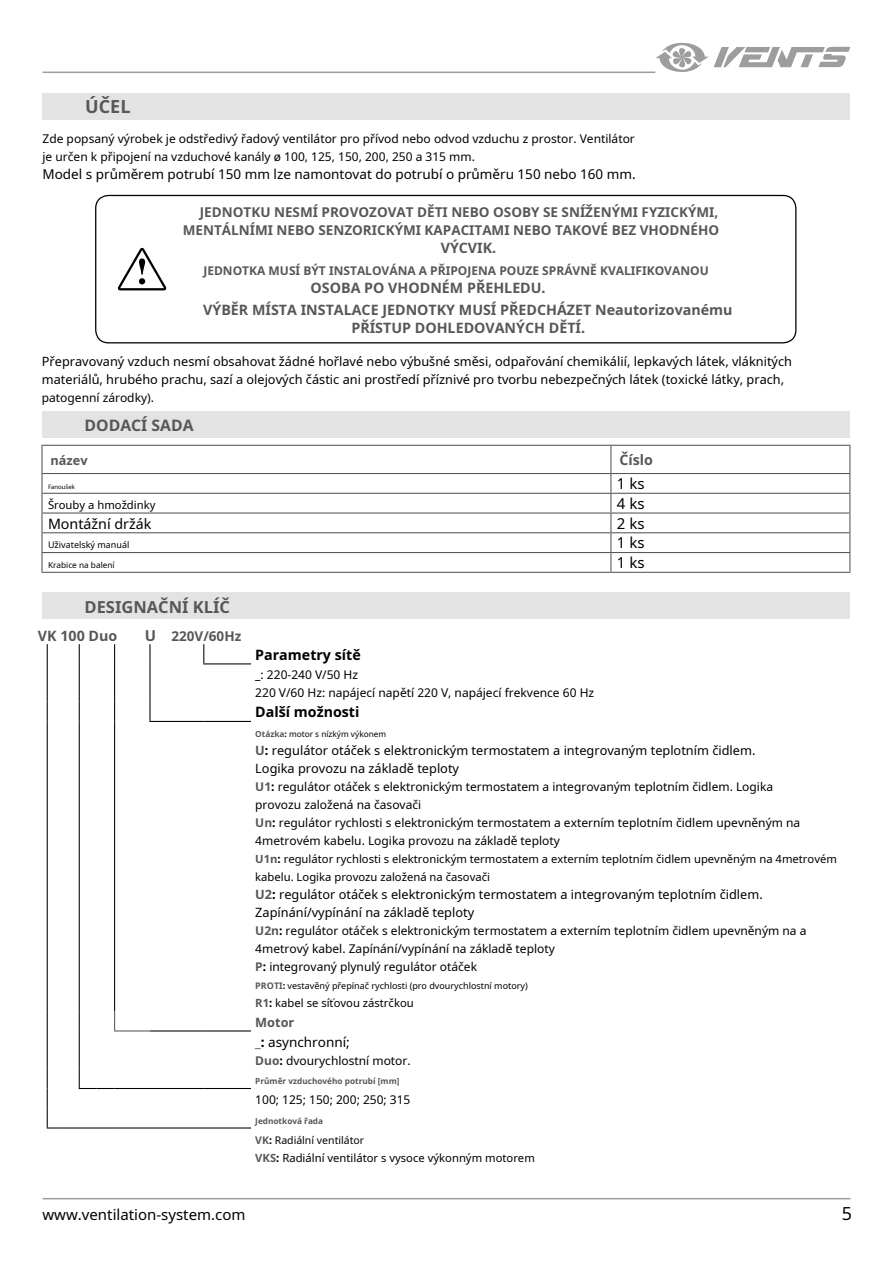
<style>
.page{position:relative;width:893px;height:1263px;background:#fff}
.page>*{position:absolute;margin:0;border:0;box-sizing:border-box;transform-origin:0 0}
.t1{font:700 18px "Noto Sans";color:#575756}
.t2{font:18px "Noto Sans";color:#000}
.t3{font:700 16.5px "Noto Sans";color:#575756}
.t4{font:700 15.75px "Noto Sans";color:#575756}
.t5{font:15px/19.8px "Noto Sans";color:#000;text-align:justify}
.t6{font:700 14.25px/22.2px "Noto Sans";color:#575756}
.t7{font:700 14.25px "Noto Sans";color:#000}
.t8{font:14.25px "Noto Sans";color:#000}
.t9{font:700 13.5px/18px "Noto Sans";color:#575756;text-align:right}
.t10{font:13.5px "Noto Sans";color:#000}
.t11{font:12.75px/18px "Noto Sans";color:#000}
.t12{font:700 12.75px "Noto Sans";color:#575756}
.t13{font:12px/18px "Noto Sans";color:#000}
.t14{font:700 12px "Noto Sans";color:#575756}
.t15{font:11.25px/18px "Noto Sans";color:#000}
.t16{font:10.5px "Noto Sans";color:#000}
.t17{font:9px "Noto Sans";color:#000}
.t18{font:700 8.25px "Noto Sans";color:#575756}
.t19{font:8.25px "Noto Sans";color:#000}
.t20{font:6px "Noto Sans";color:#000}
.s1{font-size:15px}
.s2{font-weight:700;color:#575756}
.s3{font-weight:700}
</style>
<div class="page">
<hr style="left:43px;top:1198px;width:807px;height:1px;background:#9d9d9c">
<hr style="left:43px;top:72px;width:612px;height:1px;background:#9d9d9c">
<svg style="left:655px;top:43px;width:195px;height:29px"></svg>
<div style="left:42px;top:411px;width:808px;height:27px;background:#e3e3e3"></div>
<div style="left:42px;top:593px;width:808px;height:26px;background:#e3e3e3"></div>
<div style="left:43px;top:93px;width:807px;height:27px;background:#e3e3e3"></div>
<div style="left:95px;top:195px;width:701px;height:148px;border:1px solid #000;border-radius:13px"></div>
<svg style="left:118px;top:248px;width:48px;height:42px"></svg>
<hr style="left:41px;top:445px;width:570px;height:1px;background:#575756">
<hr style="left:41px;top:446px;width:2px;height:27px;background:#575756">
<hr style="left:611px;top:445px;width:239px;height:1px;background:#575756">
<hr style="left:41px;top:473px;width:570px;height:1px;background:#575756">
<hr style="left:611px;top:473px;width:239px;height:1px;background:#575756">
<hr style="left:41px;top:493px;width:570px;height:1px;background:#575756">
<hr style="left:611px;top:493px;width:239px;height:1px;background:#575756">
<hr style="left:41px;top:512px;width:570px;height:2px;background:#575756">
<hr style="left:611px;top:512px;width:239px;height:2px;background:#575756">
<hr style="left:41px;top:532px;width:570px;height:1px;background:#575756">
<hr style="left:611px;top:532px;width:239px;height:1px;background:#575756">
<hr style="left:41px;top:552px;width:570px;height:1px;background:#575756">
<svg style="left:41px;top:474px;width:2px;height:98px"></svg>
<hr style="left:611px;top:552px;width:239px;height:1px;background:#575756">
<svg style="left:610px;top:446px;width:1px;height:126px"></svg>
<svg style="left:849px;top:446px;width:1px;height:126px"></svg>
<hr style="left:41px;top:572px;width:570px;height:1px;background:#575756">
<hr style="left:611px;top:572px;width:239px;height:1px;background:#575756">
<svg style="left:79px;top:644px;width:1px;height:20px"></svg>
<hr style="left:79px;top:664px;width:1px;height:38px;background:#000">
<svg style="left:79px;top:702px;width:1px;height:19px"></svg>
<hr style="left:79px;top:721px;width:1px;height:290px;background:#000">
<hr style="left:167px;top:1088px;width:37px;height:1px;background:#000">
<hr style="left:204px;top:1088px;width:47px;height:1px;background:#000">
<svg style="left:79px;top:1011px;width:1px;height:20px"></svg>
<hr style="left:79px;top:1031px;width:1px;height:38px;background:#000">
<hr style="left:167px;top:1030px;width:37px;height:1px;background:#000">
<hr style="left:204px;top:1030px;width:47px;height:1px;background:#000">
<svg style="left:47px;top:644px;width:1px;height:20px"></svg>
<hr style="left:47px;top:664px;width:1px;height:38px;background:#000">
<svg style="left:47px;top:702px;width:1px;height:19px"></svg>
<hr style="left:47px;top:721px;width:1px;height:290px;background:#000">
<svg style="left:47px;top:1011px;width:1px;height:20px"></svg>
<hr style="left:47px;top:1031px;width:1px;height:38px;background:#000">
<hr style="left:167px;top:1127px;width:37px;height:1px;background:#000">
<hr style="left:204px;top:1127px;width:47px;height:1px;background:#000">
<svg style="left:47px;top:1069px;width:120px;height:59px"></svg>
<svg style="left:114px;top:644px;width:1px;height:20px"></svg>
<hr style="left:114px;top:664px;width:1px;height:38px;background:#000">
<svg style="left:114px;top:702px;width:1px;height:19px"></svg>
<hr style="left:114px;top:721px;width:1px;height:290px;background:#000">
<svg style="left:114px;top:1011px;width:53px;height:20px"></svg>
<hr style="left:149px;top:644px;width:2px;height:20px;background:#000">
<hr style="left:149px;top:664px;width:2px;height:38px;background:#000">
<svg style="left:149px;top:702px;width:18px;height:20px"></svg>
<hr style="left:167px;top:721px;width:37px;height:1px;background:#000">
<hr style="left:204px;top:721px;width:47px;height:1px;background:#000">
<svg style="left:203px;top:644px;width:1px;height:19px"></svg>
<hr style="left:203px;top:663px;width:48px;height:1px;background:#000">
<h1 class="t1" style="left:85px;top:94px;width:47px">ÚČEL</h1>
<p class="t13" style="left:43px;top:129px;width:594px">Zde popsaný výrobek je odstředivý řadový ventilátor pro přívod nebo odvod vzduchu z prostor. Ventilátor je určen k připojení na vzduchové kanály ø 100, 125, 150, 200, 250 a 315 mm.</p>
<p class="t10" style="left:43px;top:164px;width:595px">Model s průměrem potrubí 150 mm lze namontovat do potrubí o průměru 150 nebo 160 mm.</p>
<p class="t9" style="left:183px;top:202px;width:538px">JEDNOTKU NESMÍ PROVOZOVAT DĚTI NEBO OSOBY SE SNÍŽENÝMI FYZICKÝMI,<br>MENTÁLNÍMI NEBO SENZORICKÝMI KAPACITAMI NEBO TAKOVÉ BEZ VHODNÉHO</p>
<p class="t6" style="left:441px;top:236px;width:57px">VÝCVIK.</p>
<p class="t14" style="left:203px;top:262px;width:507px">JEDNOTKA MUSÍ BÝT INSTALOVÁNA A PŘIPOJENA POUZE SPRÁVNĚ KVALIFIKOVANOU</p>
<p class="t6" style="left:203px;top:276px;width:531px;text-indent:107px">OSOBA PO VHODNÉM PŘEHLEDU.<br>VÝBĚR MÍSTA INSTALACE JEDNOTKY MUSÍ PŘEDCHÁZET Neautorizovanému</p>
<p class="t6" style="left:351px;top:316px;width:235px">PŘÍSTUP DOHLEDOVANÝCH DĚTÍ.</p>
<p class="t11" style="left:42px;top:352px;width:752px">Přepravovaný vzduch nesmí obsahovat žádné hořlavé nebo výbušné směsi, odpařování chemikálií, lepkavých látek, vláknitých materiálů, hrubého prachu, sazí a olejových částic ani prostředí příznivé pro tvorbu nebezpečných látek (toxické látky, prach,</p>
<p class="t13" style="left:42px;top:389px;width:114px">patogenní zárodky).</p>
<h3 class="t4" style="left:85px;top:415px;width:111px">DODACÍ SADA</h3>
<p class="t12" style="left:50px;top:451px;width:39px">název</p>
<p class="t6" style="left:619px;top:448px;width:35px">Číslo</p>
<p class="t20" style="left:48px;top:483px;width:28px">Fanoušek</p>
<p class="t15" style="left:48px;top:495px;width:109px">Šrouby a hmoždinky</p>
<p class="t8" style="left:48px;top:513px;width:105px">Montážní držák</p>
<p class="t17" style="left:48px;top:539px;width:83px">Uživatelský manuál</p>
<p class="t19" style="left:48px;top:559px;width:68px">Krabice na balení</p>
<p class="t5" style="left:617px;top:473px;width:29px">1 ks 4 ks 2 ks 1 ks 1 ks</p>
<h2 class="t3" style="left:85px;top:595px;width:147px">DESIGNAČNÍ KLÍČ</h2>
<p class="t6" style="left:38px;top:624px;width:81px">VK 100 Duo</p>
<p class="t9" style="left:145px;top:626px;width:98px"><span class="s1">U</span> 220V/60Hz</p>
<p class="t7" style="left:255px;top:644px;width:107px">Parametry sítě</p>
<p class="t13" style="left:255px;top:666px;width:340px">_: 220-240 V/50 Hz<br>220 V/60 Hz: napájecí napětí 220 V, napájecí frekvence 60 Hz</p>
<p class="t7" style="left:255px;top:702px;width:106px">Další možnosti</p>
<p class="t19" style="left:255px;top:728px;width:132px"><span class="s2">Otázka</span><span class="s3">:</span> motor s nízkým výkonem</p>
<p class="t11" style="left:255px;top:741px;width:502px"><span class="s2">U</span><span class="s3">:</span> regulátor otáček s elektronickým termostatem a integrovaným teplotním čidlem.<br>Logika provozu na základě teploty</p>
<p class="t13" style="left:255px;top:777px;width:547px"><span class="s2">U1</span><span class="s3">:</span> regulátor otáček s elektronickým termostatem a integrovaným teplotním čidlem. Logika provozu založená na časovači<br><span class="s2">Un</span><span class="s3">:</span> regulátor rychlosti s elektronickým termostatem a externím teplotním čidlem upevněným na 4metrovém kabelu. Logika provozu na základě teploty</p>
<p class="t15" style="left:255px;top:849px;width:583px"><span class="s2">U1n</span><span class="s3">:</span> regulátor rychlosti s elektronickým termostatem a externím teplotním čidlem upevněným na 4metrovém kabelu. Logika provozu založená na časovači</p>
<p class="t11" style="left:255px;top:885px;width:509px"><span class="s2">U2</span><span class="s3">:</span> regulátor otáček s elektronickým termostatem a integrovaným teplotním čidlem.<br>Zapínání/vypínání na základě teploty</p>
<p class="t13" style="left:255px;top:921px;width:553px"><span class="s2">U2n</span><span class="s3">:</span> regulátor otáček s elektronickým termostatem a externím teplotním čidlem upevněným na a<br>4metrový kabel. Zapínání/vypínání na základě teploty<br><span class="s2">P</span><span class="s3">:</span> integrovaný plynulý regulátor otáček</p>
<p class="t17" style="left:255px;top:979px;width:274px"><span class="s2">PROTI</span><span class="s3">:</span> vestavěný přepínač rychlosti (pro dvourychlostní motory)</p>
<p class="t15" style="left:255px;top:993px;width:160px"><span class="s2">R1</span><span class="s3">:</span> kabel se síťovou zástrčkou</p>
<p class="t12" style="left:255px;top:1013px;width:41px">Motor</p>
<p class="t10" style="left:255px;top:1032px;width:96px"><span class="s2">_</span><span class="s3">:</span> asynchronní;</p>
<p class="t13" style="left:255px;top:1051px;width:157px"><span class="s2">Duo</span><span class="s3">:</span> dvourychlostní motor.</p>
<p class="t18" style="left:255px;top:1075px;width:146px">Průměr vzduchového potrubí [mm]</p>
<p class="t13" style="left:255px;top:1090px;width:157px">100; 125; 150; 200; 250; 315</p>
<p class="t18" style="left:255px;top:1115px;width:69px">Jednotková řada</p>
<p class="t16" style="left:255px;top:1132px;width:110px"><span class="s2">VK</span><span class="s3">:</span> Radiální ventilátor</p>
<p class="t15" style="left:255px;top:1148px;width:281px"><span class="s2">VKS</span><span class="s3">:</span> Radiální ventilátor s vysoce výkonným motorem</p>
<p class="t5" style="left:43px;top:1205px;width:205px">www.ventilation-system.com</p>
<h1 class="t2" style="left:842px;top:1201px;width:12px">5</h1>
</div>
